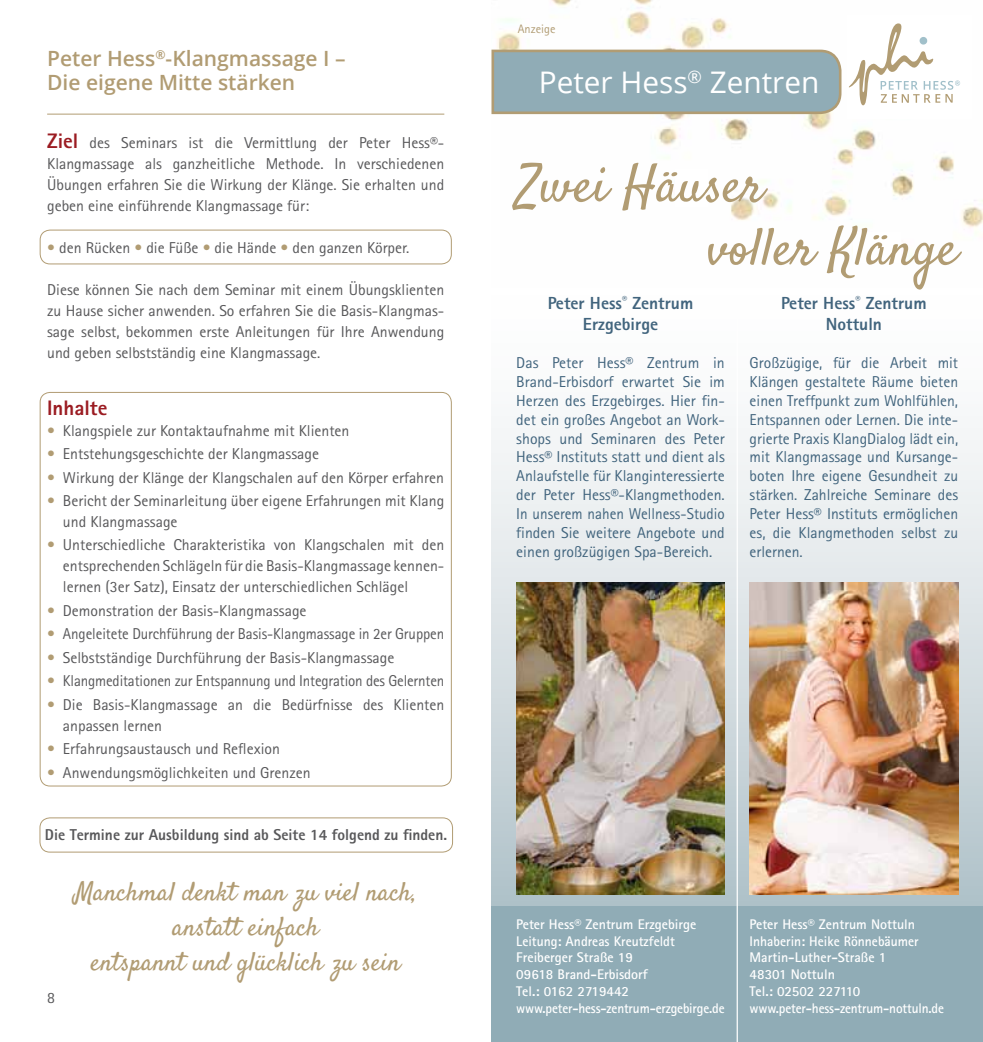
<style>
.page{position:relative;width:983px;height:1042px;background:#fff}
.page>*{position:absolute;margin:0;border:0;box-sizing:border-box;transform-origin:0 0}
.t1{font:52.5px/63px "Satisfy";color:#b19c73}
.t2{font:29.75px "Open Sans";color:#fff}
.t3{font:26.25px/35px "Satisfy";color:#b19c73;text-align:center}
.t4{font:600 21px/24.5px "Open Sans";color:#b19c73}
.t5{font:800 21px "Rotis Sans Serif Std";color:#9b1c22}
.t6{font:800 17.5px/21px "Rotis Sans Serif Std";color:#41647d;text-align:center}
.t7{font:15.75px/21px "Rotis Sans Serif Std";color:#58585a;text-align:justify}
.t8{font:15.75px/18.9px "Rotis Sans Serif Std";color:#41647d;text-align:justify}
.t9{font:15.75px "Rotis Sans Serif Std";color:#58585a;scale:.95 1}
.t10{font:800 15.75px "Rotis Sans Serif Std";color:#58585a}
.t11{font:700 14px/16.8px "Rotis Sans Serif Std";color:#fff}
.t12{font:12.25px "Rotis Sans Serif Std";color:#b19c73}
.s1{font-weight:800;font-size:21px;color:#9b1c22}
.s2{color:#b19c73}
</style>
<div class="page">
<hr style="left:47px;top:114px;width:397px;height:1px;background:#b19c73">
<div style="left:40px;top:230px;width:411px;height:34px;border:1px solid #b19c73;border-radius:10px"></div>
<div style="left:40px;top:817px;width:412px;height:35px;border:1px solid #b19c73;border-radius:10px"></div>
<svg style="left:491px;top:428px;width:491px;height:478px"></svg>
<img style="left:516px;top:583px;width:208px;height:311px">
<img style="left:749px;top:583px;width:208px;height:311px">
<div style="left:491px;top:906px;width:491px;height:136px;background:#90acb6"></div>
<hr style="left:736px;top:231px;width:1px;height:811px;background:#fff">
<img style="left:497px;top:0;width:485px;height:259px">
<div style="left:846px;top:14px;width:126px;height:105px;background:#fff"></div>
<svg style="left:849px;top:23px;width:110px;height:83px"></svg>
<svg style="left:491px;top:48px;width:351px;height:67px"></svg>
<div style="left:674px;top:169px;width:33px;height:37px;background:#fff"></div>
<div style="left:853px;top:232px;width:47px;height:31px;background:#fff"></div>
<div style="left:945px;top:104px;width:7px;height:10px;background:#fff"></div>
<h3 class="t4" style="left:47px;top:45px;width:300px">Peter Hess<sup>®</sup>-Klangmassage I –<br>Die eigene Mitte stärken</h3>
<p class="t7" style="left:47px;top:132px;width:398px"><span class="s1">Ziel</span> des Seminars ist die Vermittlung der Peter Hess®- Klangmassage als ganzheitliche Methode. In verschiedenen Übungen erfahren Sie die Wirkung der Klänge. Sie erhalten und geben eine einführende Klangmassage für:</p>
<p class="t7" style="left:47px;top:237px;width:364px"><span class="s2">•</span> den Rücken <span class="s2">•</span> die Füße <span class="s2">•</span> die Hände <span class="s2">•</span> den ganzen Körper.</p>
<p class="t7" style="left:47px;top:279px;width:398px">Diese können Sie nach dem Seminar mit einem Übungsklienten zu Hause sicher anwenden. So erfahren Sie die Basis-Klangmas&shy;sage selbst, bekommen erste Anleitungen für Ihre Anwendung und geben selbstständig eine Klangmassage.</p>
<h3 class="t5" style="left:47px;top:394px;width:62px">Inhalte</h3>
<p class="t7" style="left:47px;top:419px;width:304px"><span class="s2">•</span> Klangspiele zur Kontaktaufnahme mit Klienten</p>
<p class="t7" style="left:47px;top:443px;width:273px"><span class="s2">•</span> Entstehungsgeschichte der Klangmassage</p>
<p class="t7" style="left:47px;top:466px;width:398px"><span class="s2">•</span> Wirkung der Klänge der Klangschalen auf den Körper erfahren</p>
<p class="t7" style="left:63px;top:490px;width:383px;text-indent:-16px"><span class="s2">•</span> Bericht der Seminarleitung über eigene Erfahrungen mit Klang und Klangmassage</p>
<p class="t7" style="left:63px;top:534px;width:383px;text-indent:-16px"><span class="s2">•</span> Unterschiedliche Charakteristika von Klangschalen mit den entsprechenden Schlägeln für die Basis-Klangmassage kennen&shy;lernen (3er Satz), Einsatz der unterschiedlichen Schlägel</p>
<p class="t7" style="left:47px;top:600px;width:261px"><span class="s2">•</span> Demonstration der Basis-Klangmassage</p>
<p class="t9" style="left:47px;top:625px;width:419px"><span class="s2">•</span> Angeleitete Durchführung der Basis-Klangmassage in 2er Gruppen</p>
<p class="t7" style="left:47px;top:647px;width:348px"><span class="s2">•</span> Selbstständige Durchführung der Basis-Klangmassage</p>
<p class="t9" style="left:47px;top:672px;width:419px"><span class="s2">•</span> Klangmeditationen zur Entspannung und Integration des Gelernten</p>
<p class="t7" style="left:63px;top:694px;width:383px;text-indent:-16px"><span class="s2">•</span> Die Basis-Klangmassage an die Bedürfnisse des Klienten anpassen lernen</p>
<p class="t7" style="left:47px;top:738px;width:234px"><span class="s2">•</span> Erfahrungsaustausch und Reflexion</p>
<p class="t7" style="left:47px;top:762px;width:265px"><span class="s2">•</span> Anwendungsmöglichkeiten und Grenzen</p>
<p class="t10" style="left:45px;top:825px;width:403px">Die Termine zur Ausbildung sind ab Seite 14 folgend zu finden.</p>
<p class="t7" style="left:47px;top:987px;width:9px">8</p>
<h3 class="t3" style="left:74px;top:876px;width:344px">Manchmal denkt man zu viel nach, anstatt einfach<br>entspannt und glücklich zu sein</h3>
<p class="t12" style="left:517px;top:22px;width:39px">Anzeige</p>
<h2 class="t2" style="left:538px;top:62px;width:282px">Peter Hess<sup>®</sup> Zentren</h2>
<h1 class="t1" style="left:707px;top:158px;width:252px;text-indent:-191px">Zwei Häuser<br>voller Klänge</h1>
<p class="t6" style="left:547px;top:292px;width:147px">Peter Hess<sup>®</sup> Zentrum<br>Erzgebirge</p>
<p class="t8" style="left:516px;top:353px;width:210px">Das Peter Hess® Zentrum in Brand-Erbisdorf erwartet Sie im Herzen des Erzgebirges. Hier fin&shy;det ein großes Angebot an Work&shy;shops und Seminaren des Peter Hess® Instituts statt und dient als Anlaufstelle für Klanginteressierte der Peter Hess®-Klangmethoden.<br>In unserem nahen Wellness-Studio finden Sie weitere Angebote und einen großzügigen Spa-Bereich.</p>
<p class="t6" style="left:781px;top:292px;width:147px">Peter Hess<sup>®</sup> Zentrum<br>Nottuln</p>
<p class="t8" style="left:749px;top:353px;width:210px">Großzügige, für die Arbeit mit Klängen gestaltete Räume bieten einen Treffpunkt zum Wohlfühlen, Entspannen oder Lernen. Die inte&shy;grierte Praxis KlangDialog lädt ein, mit Klangmassage und Kursange&shy;boten Ihre eigene Gesundheit zu stärken. Zahlreiche Seminare des Peter Hess® Instituts ermöglichen es, die Klangmethoden selbst zu erlernen.</p>
<p class="t11" style="left:516px;top:915px;width:210px">Peter Hess® Zentrum Erzgebirge<br>Leitung: Andreas Kreutzfeldt<br>Freiberger Straße 19<br>09618 Brand-Erbisdorf<br>Tel.: 0162 2719442 www.peter-hess-zentrum-erzgebirge.de</p>
<p class="t11" style="left:749px;top:915px;width:196px">Peter Hess® Zentrum Nottuln<br>Inhaberin: Heike Rönnebäumer<br>Martin-Luther-Straße 1<br>48301 Nottuln<br>Tel.: 02502 227110 www.peter-hess-zentrum-nottuln.de</p>
</div>
